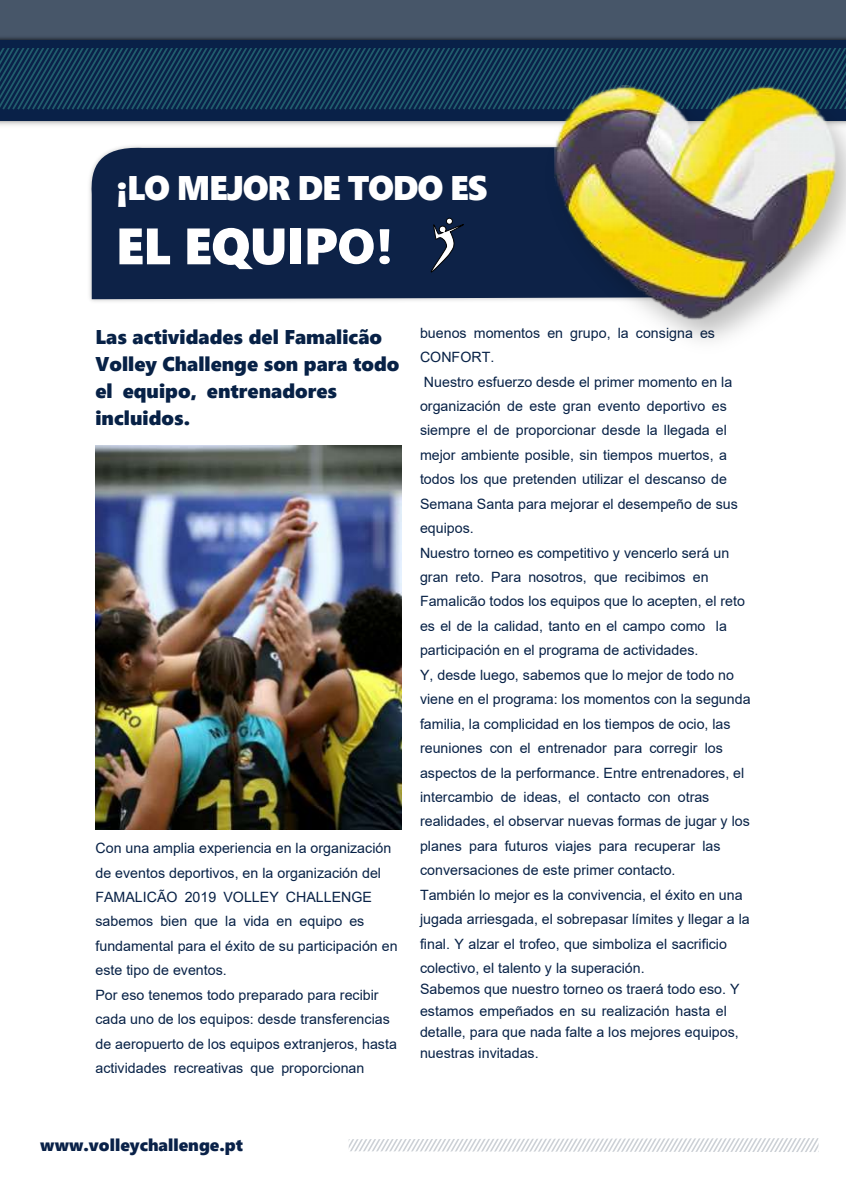
<style>
.page{position:relative;width:846px;height:1196px;background:#fff}
.page>*{position:absolute;margin:0;border:0;box-sizing:border-box;transform-origin:0 0}
.t1{font:51.2px "Segoe UI Black";letter-spacing:-.015em;color:#fff}
.t2{font:34px "Segoe UI Black";letter-spacing:-.04em;color:#fff}
.t3{font:19.8px/26.8px "Segoe UI Black";color:#072146}
.t4{font:17px "Segoe UI Black";color:#092148}
.t5{font:14.2px/24.4px "Arial";color:#072146}
</style>
<div class="page">
<div style="left:0;top:0;width:845px;height:61px;background:#475669"></div>
<img style="left:0;top:37px;width:845px;height:89px">
<div style="left:0;top:40px;width:845px;height:80px;background:#092148"></div>
<svg style="left:0;top:48px;width:845px;height:62px"></svg>
<svg style="left:348px;top:1138px;width:470px;height:14px"></svg>
<img style="left:96px;top:445px;width:306px;height:384px">
<img style="left:85px;top:94px;width:449px;height:208px">
<svg style="left:90px;top:100px;width:444px;height:199px;fill:#0d2247"></svg>
<img style="left:534px;top:69px;width:311px;height:272px">
<img style="left:554px;top:86px;width:283px;height:234px">
<svg style="left:431px;top:218px;width:33px;height:55px;background:#34435e"></svg>
<h2 class="t2" style="left:116px;top:175px;width:373px">¡LO MEJOR DE TODO ES</h2>
<h1 class="t1" style="left:116px;top:227px;width:279px">EL EQUIPO!</h1>
<h3 class="t3" style="left:95px;top:325px;width:305px">Las actividades del Famalicão<br>Volley Challenge son para todo el equipo, entrenadores incluidos.</h3>
<p class="t5" style="left:95px;top:837px;width:303px">Con una amplia experiencia en la organización de eventos deportivos, en la organización del FAMALICÃO 2019 VOLLEY CHALLENGE sabemos bien que la vida en equipo es fundamental para el éxito de su participación en este tipo de eventos.<br>Por eso tenemos todo preparado para recibir cada uno de los equipos: desde transferencias de aeropuerto de los equipos extranjeros, hasta actividades recreativas que proporcionan</p>
<p class="t5" style="left:420px;top:322px;width:332px">buenos momentos en grupo, la consigna es CONFORT.<br>Nuestro esfuerzo desde el primer momento en la organización de este gran evento deportivo es siempre el de proporcionar desde la llegada el mejor ambiente posible, sin tiempos muertos, a todos los que pretenden utilizar el descanso de Semana Santa para mejorar el desempeño de sus equipos.<br>Nuestro torneo es competitivo y vencerlo será un gran reto. Para nosotros, que recibimos en Famalicão todos los equipos que lo acepten, el reto es el de la calidad, tanto en el campo como la participación en el programa de actividades.<br>Y, desde luego, sabemos que lo mejor de todo no viene en el programa: los momentos con la segunda familia, la complicidad en los tiempos de ocio, las reuniones con el entrenador para corregir los aspectos de la performance. Entre entrenadores, el intercambio de ideas, el contacto con otras realidades, el observar nuevas formas de jugar y los planes para futuros viajes para recuperar las conversaciones de este primer contacto.<br>También lo mejor es la convivencia, el éxito en una jugada arriesgada, el sobrepasar límites y llegar a la final. Y alzar el trofeo, que simboliza el sacrificio colectivo, el talento y la superación.</p>
<p class="t5" style="left:420px;top:980px;width:321px;line-height:21.4px">Sabemos que nuestro torneo os traerá todo eso. Y estamos empeñados en su realización hasta el detalle, para que nada falte a los mejores equipos, nuestras invitadas.</p>
<p class="t4" style="left:40px;top:1138px;width:204px">www.volleychallenge.pt</p>
</div>
